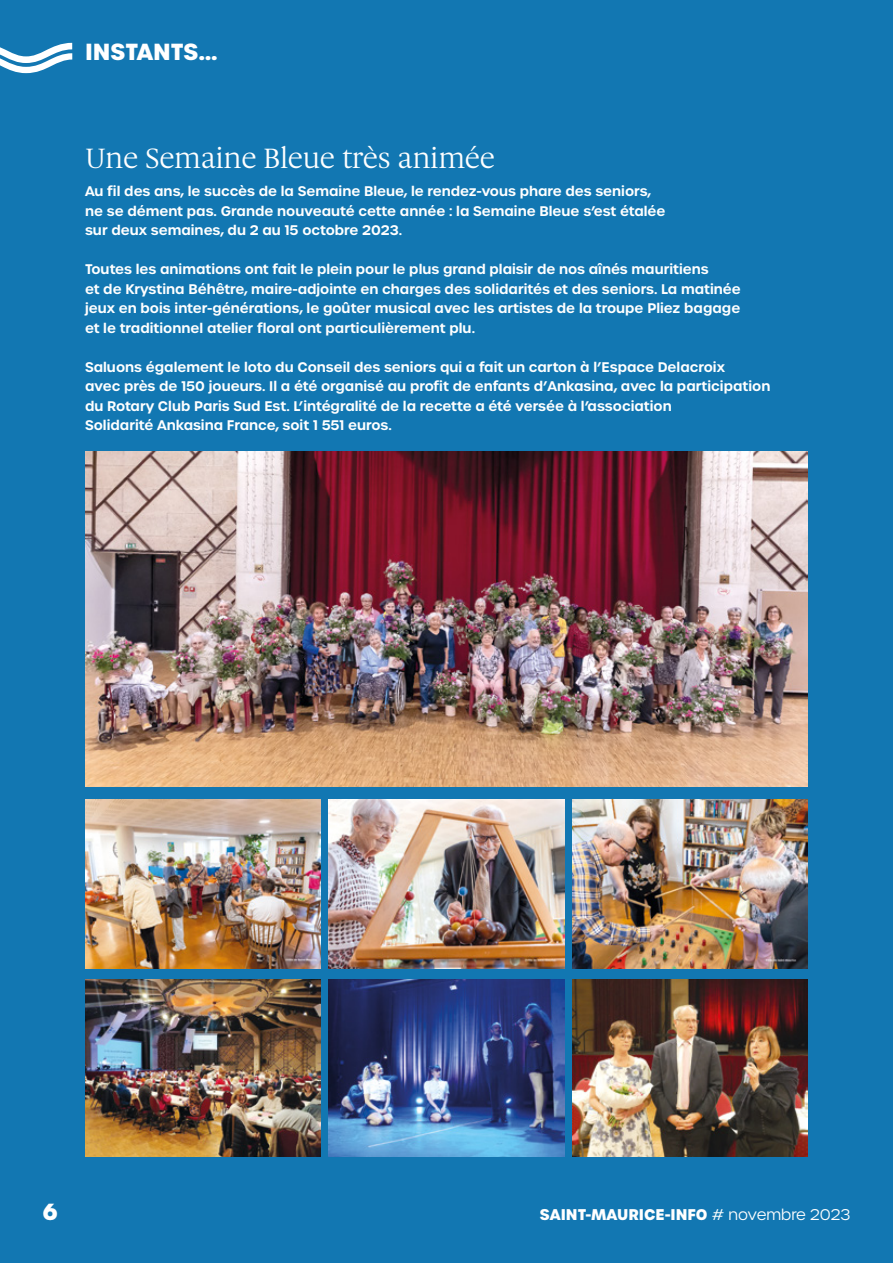
<style>
.page{position:relative;width:893px;height:1263px;background:#1277b2}
.page>*{position:absolute;margin:0;border:0;box-sizing:border-box;transform-origin:0 0}
.t1{font:30px "Gauthier FY";letter-spacing:-.01em;color:#fff}
.t2{font:700 22.5px "Urbane";color:#fff}
.t3{font:700 15px "Urbane";color:#fff}
.t4{font:600 13.5px/19.5px "Urbane";color:#fff}
.s1{font-weight:300}
</style>
<div class="page">
<svg style="left:0;top:43px;width:72px;height:30px"></svg>
<img style="left:85px;top:451px;width:723px;height:336px">
<img style="left:85px;top:799px;width:235px;height:169px">
<img style="left:329px;top:799px;width:235px;height:169px">
<img style="left:573px;top:799px;width:235px;height:169px">
<img style="left:85px;top:980px;width:235px;height:176px">
<img style="left:329px;top:980px;width:235px;height:177px">
<img style="left:573px;top:980px;width:235px;height:177px">
<h2 class="t2" style="left:85px;top:36px;width:134px">INSTANTS…</h2>
<h1 class="t1" style="left:85px;top:140px;width:411px">Une Semaine Bleue très animée</h1>
<p class="t4" style="left:85px;top:182px;width:582px">Au fil des ans, le succès de la Semaine Bleue, le rendez-vous phare des seniors, ne se dément pas. Grande nouveauté cette année : la Semaine Bleue s’est étalée sur deux semaines, du 2 au 15 octobre 2023.</p>
<p class="t4" style="left:85px;top:260px;width:657px">Toutes les animations ont fait le plein pour le plus grand plaisir de nos aînés mauritiens<br>et de Krystina Béhêtre, maire-adjointe en charges des solidarités et des seniors. La matinée jeux en bois inter-générations, le goûter musical avec les artistes de la troupe Pliez bagage et le traditionnel atelier floral ont particulièrement plu.</p>
<p class="t4" style="left:85px;top:357px;width:687px">Saluons également le loto du Conseil des seniors qui a fait un carton à l’Espace Delacroix<br>avec près de 150 joueurs. Il a été organisé au profit de enfants d’Ankasina, avec la participation du Rotary Club Paris Sud Est. L’intégralité de la recette a été versée à l’association<br>Solidarité Ankasina France, soit 1 551 euros.</p>
<h2 class="t2" style="left:43px;top:1197px;width:17px">6</h2>
<p class="t3" style="left:540px;top:1204px;width:312px">SAINT-MAURICE-INFO <span class="s1"># novembre 2023</span></p>
</div>
